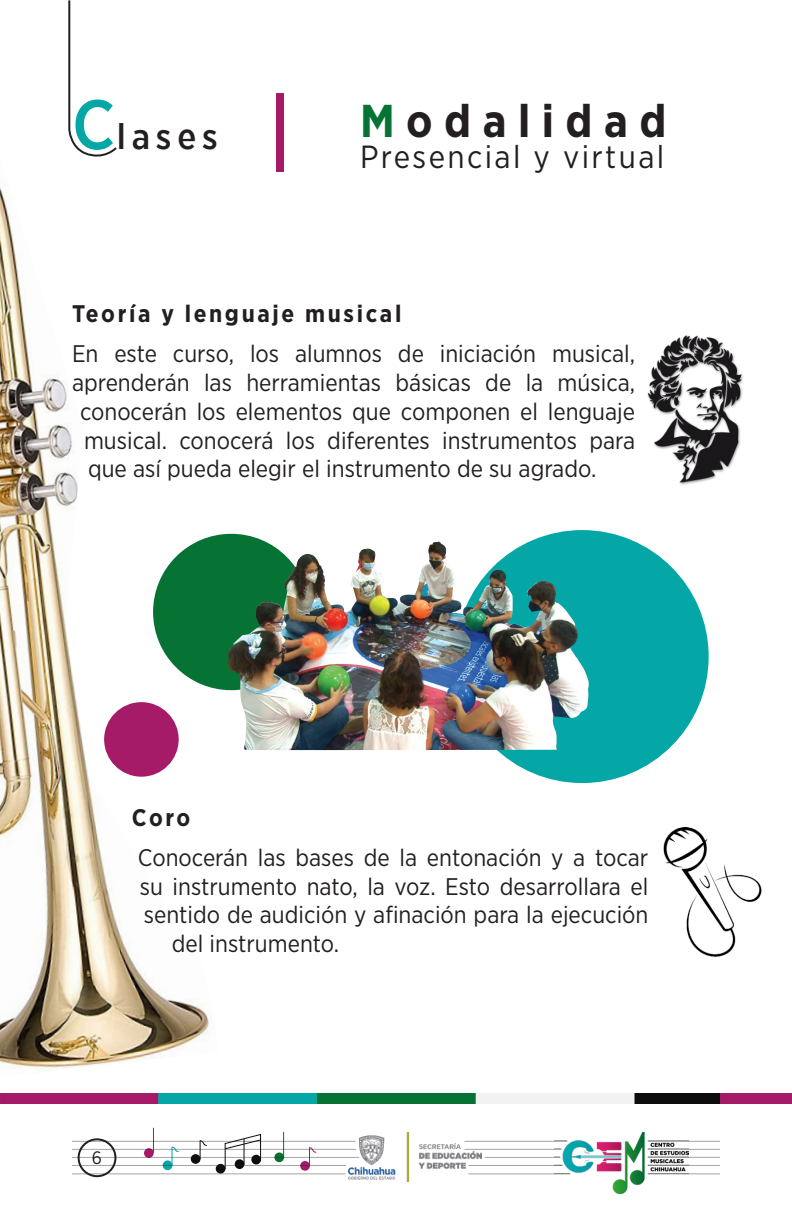
<style>
.page{position:relative;width:792px;height:1224px;background:#fff}
.page>*{position:absolute;margin:0;border:0;box-sizing:border-box;transform-origin:0 0}
.t1{font:700 46px "Gotham Narrow";letter-spacing:.25em;color:#231f20}
.t2{font:500 36px "Gotham Narrow";letter-spacing:.16em;color:#231f20}
.t3{font:32px "Gotham Narrow";letter-spacing:.075em;color:#231f20}
.t4{font:24px "Gotham Narrow";color:#231f20}
.t5{font:700 24px "Gotham Narrow";letter-spacing:.11em;color:#231f20}
.t6{font:18px "Gotham Narrow";color:#231f20}
.s1{font-size:70px;color:#04a7a6}
.s2{font-weight:500;font-size:86px;color:#a51b68}
.s3{color:#067234}
</style>
<div class="page">
<hr style="left:464px;top:1141px;width:103px;height:1px;background:#231f20">
<hr style="left:648px;top:1141px;width:72px;height:1px;background:#231f20">
<hr style="left:648px;top:1149px;width:72px;height:1px;background:#231f20">
<hr style="left:648px;top:1157px;width:72px;height:1px;background:#231f20">
<hr style="left:648px;top:1165px;width:72px;height:1px;background:#231f20">
<hr style="left:648px;top:1174px;width:72px;height:1px;background:#231f20">
<hr style="left:464px;top:1149px;width:98px;height:1px;background:#231f20">
<hr style="left:485px;top:1157px;width:76px;height:1px;background:#231f20">
<hr style="left:469px;top:1165px;width:94px;height:1px;background:#231f20">
<hr style="left:468px;top:1174px;width:103px;height:1px;background:#231f20">
<div style="left:144px;top:1148px;width:10px;height:10px;background:#a51b68;border-radius:50%"></div>
<svg style="left:153px;top:1128px;width:1px;height:25px"></svg>
<div style="left:274px;top:1153px;width:10px;height:9px;background:#067234;border-radius:50%"></div>
<svg style="left:283px;top:1132px;width:1px;height:24px"></svg>
<div style="left:191px;top:1154px;width:9px;height:10px;background:#0d0d0d;border-radius:50%"></div>
<svg style="left:199px;top:1140px;width:9px;height:19px"></svg>
<div style="left:163px;top:1160px;width:9px;height:10px;background:#04a7a6;border-radius:50%"></div>
<svg style="left:171px;top:1146px;width:9px;height:19px"></svg>
<div style="left:300px;top:1161px;width:10px;height:10px;background:#a51b68;border-radius:50%"></div>
<svg style="left:308px;top:1147px;width:9px;height:17px"></svg>
<div style="left:78px;top:1138px;width:38px;height:39px;border:2px solid #231f20;border-radius:50%"></div>
<img style="left:555px;top:1133px;width:134px;height:61px">
<div style="left:216px;top:1164px;width:9px;height:10px;background:#0d0d0d;border-radius:50%"></div>
<svg style="left:224px;top:1134px;width:38px;height:36px"></svg>
<img style="left:348px;top:1133px;width:134px;height:48px">
<hr style="left:72px;top:1141px;width:284px;height:1px;background:#231f20">
<hr style="left:72px;top:1149px;width:284px;height:1px;background:#231f20">
<hr style="left:72px;top:1157px;width:287px;height:1px;background:#231f20">
<hr style="left:72px;top:1165px;width:274px;height:1px;background:#231f20">
<hr style="left:72px;top:1174px;width:274px;height:1px;background:#231f20">
<img style="left:0;top:187px;width:216px;height:883px">
<svg style="left:68px;top:0;width:49px;height:157px"></svg>
<img style="left:0;top:1093px;width:720px;height:10px">
<img style="left:720px;top:1093px;width:72px;height:10px">
<img style="left:647px;top:335px;width:96px;height:150px">
<img style="left:663px;top:827px;width:99px;height:130px">
<div style="left:459px;top:533px;width:247px;height:247px;background:#04a7a6;border-radius:50%"></div>
<div style="left:104px;top:702px;width:75px;height:75px;background:#a51b68;border-radius:50%"></div>
<div style="left:153px;top:534px;width:156px;height:156px;background:#067234;border-radius:50%"></div>
<img style="left:227px;top:541px;width:362px;height:209px">
<p class="t2" style="left:72px;top:114px;width:147px"><span class="s1">C</span>lases</p>
<p class="t1" style="left:267px;top:91px;width:401px"><span class="s2">|</span> <span class="s3">M</span>odalidad</p>
<p class="t3" style="left:360px;top:137px;width:306px">Presencial y virtual</p>
<p class="t5" style="left:72px;top:298px;width:331px">Teoría y lenguaje musical</p>
<p class="t4" style="left:72px;top:339px;width:565px">En este curso, los alumnos de iniciación musical,</p>
<p class="t4" style="left:72px;top:368px;width:565px">aprenderán las herramientas básicas de la música,</p>
<p class="t4" style="left:80px;top:396px;width:557px">conocerán los elementos que componen el lenguaje</p>
<p class="t4" style="left:84px;top:425px;width:553px">musical. conocerá los diferentes instrumentos para</p>
<p class="t4" style="left:88px;top:454px;width:510px">que así pueda elegir el instrumento de su agrado.</p>
<p class="t5" style="left:132px;top:802px;width:60px">Coro</p>
<p class="t4" style="left:138px;top:842px;width:512px">Conocerán las bases de la entonación y a tocar</p>
<p class="t4" style="left:140px;top:871px;width:510px">su instrumento nato, la voz. Esto desarrollara el</p>
<p class="t4" style="left:144px;top:900px;width:506px">sentido de audición y afinación para la ejecución</p>
<p class="t4" style="left:172px;top:929px;width:169px">del instrumento.</p>
<p class="t6" style="left:92px;top:1146px;width:12px">6</p>
</div>
